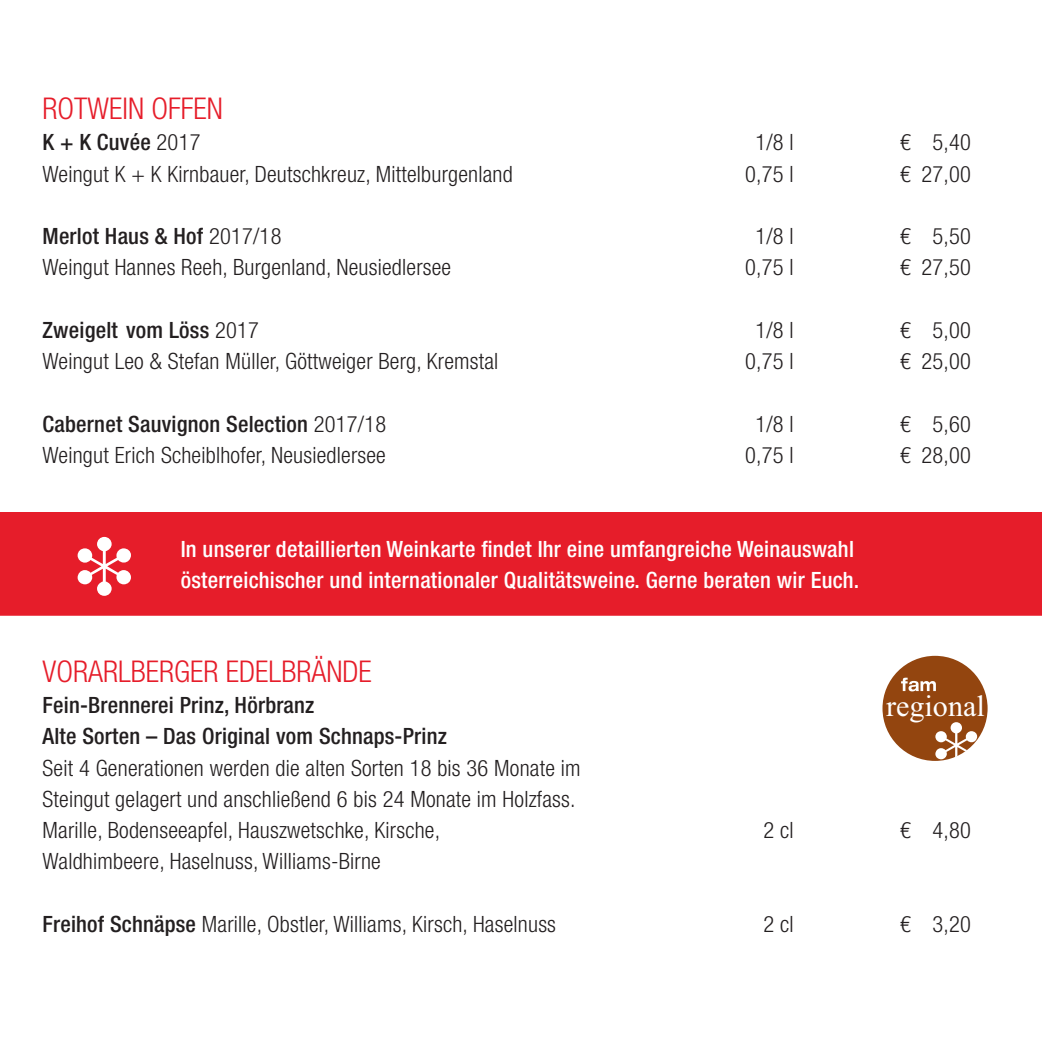
<style>
.page{position:relative;width:1042px;height:1049px;background:#fff}
.page>*{position:absolute;margin:0;border:0;box-sizing:border-box;transform-origin:0 0}
.t1{font:300 condensed 30px "Helvetica Neue LT Std";color:#e61d2a}
.t2{font:30px "Times New Roman";color:#fff}
.t3{font:300 condensed 22.5px "Helvetica Neue LT Std";letter-spacing:.01em;color:#231f20}
.t4{font:500 condensed 22.5px "Helvetica Neue LT Std";letter-spacing:.01em;color:#231f20}
.t5{font:500 condensed 22.5px "Helvetica Neue LT Std";letter-spacing:.01em;color:#fff}
.s1{font-weight:300}
.s2{font-weight:500}
</style>
<div class="page">
<div style="left:0;top:512px;width:1042px;height:104px;background:#e61d2a"></div>
<svg style="left:78px;top:537px;width:53px;height:59px"></svg>
<div style="left:882px;top:656px;width:105px;height:105px;background:#93450f;border-radius:50%"></div>
<svg style="left:901px;top:678px;width:35px;height:13px"></svg>
<svg style="left:935px;top:722px;width:42px;height:37px"></svg>
<p class="t1" style="left:43px;top:91px;width:182px">ROTWEIN OFFEN</p>
<p class="t4" style="left:43px;top:129px;width:159px">K + K Cuvée <span class="s1">2017</span></p>
<p class="t3" style="left:755px;top:130px;width:40px">1/8 l</p>
<p class="t3" style="left:900px;top:130px;width:72px">€ 5,40</p>
<p class="t3" style="left:43px;top:161px;width:472px">Weingut K + K Kirnbauer, Deutschkreuz, Mittelburgenland</p>
<p class="t3" style="left:745px;top:161px;width:50px">0,75 l</p>
<p class="t3" style="left:900px;top:161px;width:72px">€ 27,00</p>
<p class="t4" style="left:43px;top:223px;width:240px">Merlot Haus &amp; Hof <span class="s1">2017/18</span></p>
<p class="t3" style="left:755px;top:223px;width:40px">1/8 l</p>
<p class="t3" style="left:900px;top:223px;width:72px">€ 5,50</p>
<p class="t3" style="left:43px;top:255px;width:410px">Weingut Hannes Reeh, Burgenland, Neusiedlersee</p>
<p class="t3" style="left:745px;top:255px;width:50px">0,75 l</p>
<p class="t3" style="left:900px;top:255px;width:72px">€ 27,50</p>
<p class="t4" style="left:43px;top:317px;width:218px">Zweigelt vom Löss <span class="s1">2017</span></p>
<p class="t3" style="left:755px;top:317px;width:40px">1/8 l</p>
<p class="t3" style="left:900px;top:317px;width:72px">€ 5,00</p>
<p class="t3" style="left:43px;top:348px;width:457px">Weingut Leo &amp; Stefan Müller, Göttweiger Berg, Kremstal</p>
<p class="t3" style="left:745px;top:348px;width:50px">0,75 l</p>
<p class="t3" style="left:900px;top:348px;width:72px">€ 25,00</p>
<p class="t4" style="left:43px;top:410px;width:345px">Cabernet Sauvignon Selection <span class="s1">2017/18</span></p>
<p class="t3" style="left:755px;top:411px;width:40px">1/8 l</p>
<p class="t3" style="left:900px;top:411px;width:72px">€ 5,60</p>
<p class="t3" style="left:43px;top:442px;width:345px">Weingut Erich Scheiblhofer, Neusiedlersee</p>
<p class="t3" style="left:745px;top:442px;width:50px">0,75 l</p>
<p class="t3" style="left:900px;top:442px;width:72px">€ 28,00</p>
<p class="t5" style="left:181px;top:535px;width:675px">In unserer detaillierten Weinkarte findet Ihr eine umfangreiche Weinauswahl</p>
<p class="t5" style="left:181px;top:567px;width:680px">österreichischer und internationaler Qualitätsweine. Gerne beraten wir Euch.</p>
<p class="t1" style="left:43px;top:654px;width:331px">VORARLBERGER EDELBRÄNDE</p>
<p class="t4" style="left:43px;top:692px;width:273px">Fein-Brennerei Prinz, Hörbranz</p>
<p class="t4" style="left:43px;top:723px;width:406px">Alte Sorten – Das Original vom Schnaps-Prinz</p>
<p class="t3" style="left:43px;top:755px;width:539px">Seit 4 Generationen werden die alten Sorten 18 bis 36 Monate im</p>
<p class="t3" style="left:43px;top:786px;width:535px">Steingut gelagert und anschließend 6 bis 24 Monate im Holzfass.</p>
<p class="t3" style="left:43px;top:817px;width:399px">Marille, Bodenseeapfel, Hauszwetschke, Kirsche,</p>
<p class="t3" style="left:763px;top:817px;width:32px">2 cl</p>
<p class="t3" style="left:900px;top:817px;width:72px">€ 4,80</p>
<p class="t3" style="left:43px;top:848px;width:340px">Waldhimbeere, Haselnuss, Williams-Birne</p>
<p class="t2" style="left:886px;top:685px;width:100px">regional</p>
<p class="t3" style="left:43px;top:911px;width:515px"><span class="s2">Freihof Schnäpse</span> Marille, Obstler, Williams, Kirsch, Haselnuss</p>
<p class="t3" style="left:763px;top:911px;width:32px">2 cl</p>
<p class="t3" style="left:900px;top:911px;width:72px">€ 3,20</p>
</div>
